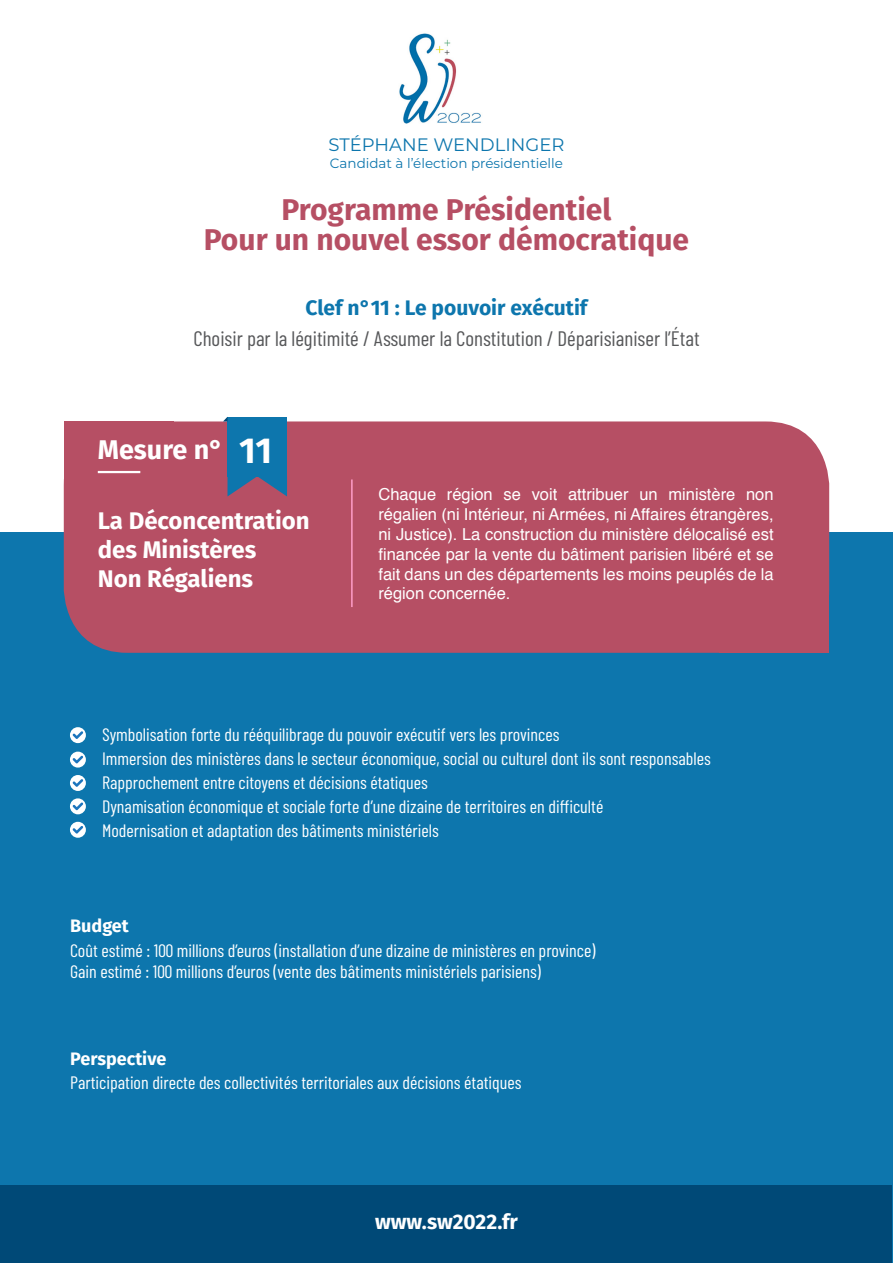
<style>
.page{position:relative;width:893px;height:1263px;background:#0d76ad}
.page>*{position:absolute;margin:0;border:0;box-sizing:border-box;transform-origin:0 0}
.Numéro_de_Mesure{font:700 36px "Fira Sans";color:#fff}
.Titre_principal{font:700 30px "Fira Sans";color:#b64f64}
.Titre_Mesure____Fira{font:700 27px "Fira Sans";color:#fff}
.t1{font:700 24px/28.8px "Fira Sans";color:#fff}
.Contenu____Gris_80{font:21px "Barlow Condensed";color:#57585a}
.Titre_Clef{font:700 21px "Fira Sans";color:#0d76ad}
.Adresse_Web____Blanc{font:700 21px "Fira Sans";color:#fff}
.Contenu____Barlow-Bl{font:18px "Barlow Condensed";color:#fff}
.Contenu_2____Barlow{font:18px "Barlow Condensed";color:#fff}
.Nom_Candidat____Mont{font:18px "Montserrat";color:#0d76ad}
.Paragraph____Blanc{font:700 18px "Fira Sans";color:#fff}
.Texte_Blanc{font:16.5px/19.8px "Helvetica";color:#fff;text-align:justify}
.t2{font:13.5px "Montserrat";color:#0d76ad}
</style>
<div class="page">
<div style="left:0;top:0;width:893px;height:531px;background:#fff"></div>
<div style="left:64px;top:421px;width:765px;height:232px;background:#b64f64;border-radius:64px"></div>
<div style="left:719px;top:543px;width:109px;height:110px;background:#b64f64"></div>
<div style="left:64px;top:421px;width:109px;height:110px;background:#b64f64"></div>
<div style="left:227px;top:417px;width:60px;height:59px;background:#0d76ad"></div>
<div style="left:1px;top:1185px;width:891px;height:77px;background:#004977"></div>
<img style="left:399px;top:33px;width:82px;height:91px">
<hr style="left:98px;top:471px;width:42px;height:2px;background:#fff">
<svg style="left:70px;top:727px;width:16px;height:16px"></svg>
<svg style="left:73px;top:731px;width:10px;height:8px"></svg>
<svg style="left:70px;top:752px;width:16px;height:15px"></svg>
<svg style="left:73px;top:756px;width:10px;height:7px"></svg>
<svg style="left:70px;top:775px;width:16px;height:16px"></svg>
<svg style="left:73px;top:779px;width:10px;height:8px"></svg>
<svg style="left:70px;top:798px;width:16px;height:16px"></svg>
<svg style="left:73px;top:802px;width:10px;height:8px"></svg>
<svg style="left:70px;top:822px;width:16px;height:16px"></svg>
<svg style="left:73px;top:826px;width:10px;height:8px"></svg>
<svg style="left:227px;top:476px;width:60px;height:20px"></svg>
<hr style="left:351px;top:479px;width:2px;height:128px;background:#fff">
<p class="Nom_Candidat____Mont" style="left:329px;top:133px;width:237px">STÉPHANE WENDLINGER</p>
<p class="t2" style="left:330px;top:154px;width:235px">Candidat à l’élection présidentielle</p>
<p class="Titre_principal" style="left:282px;top:185px;width:331px">Programme Présidentiel</p>
<p class="Titre_principal" style="left:204px;top:215px;width:487px">Pour un nouvel essor démocratique</p>
<p class="Titre_Clef" style="left:306px;top:290px;width:283px">Clef n°11 : Le pouvoir exécutif</p>
<p class="Contenu____Gris_80" style="left:193px;top:326px;width:508px">Choisir par la légitimité / Assumer la Constitution / Déparisianiser l’État</p>
<p class="Titre_Mesure____Fira" style="left:98px;top:427px;width:127px">Mesure n°</p>
<p class="Numéro_de_Mesure" style="left:239px;top:420px;width:34px">11</p>
<p class="t1" style="left:98px;top:505px;width:213px">La Déconcentration des Ministères</p>
<p class="t1" style="left:98px;top:562px;width:157px">Non Régaliens</p>
<p class="Texte_Blanc" style="left:378px;top:485px;width:397px">Chaque région se voit attribuer un ministère non régalien (ni Intérieur, ni Armées, ni Affaires étrangères, ni Justice). La construction du ministère délocalisé est financée par la vente du bâtiment parisien libéré et se fait dans un des départements les moins peuplés de la région concernée.</p>
<p class="Contenu____Barlow-Bl" style="left:102px;top:723px;width:459px">Symbolisation forte du rééquilibrage du pouvoir exécutif vers les provinces</p>
<p class="Contenu____Barlow-Bl" style="left:102px;top:747px;width:610px">Immersion des ministères dans le secteur économique, social ou culturel dont ils sont responsables</p>
<p class="Contenu____Barlow-Bl" style="left:102px;top:771px;width:327px">Rapprochement entre citoyens et décisions étatiques</p>
<p class="Contenu____Barlow-Bl" style="left:102px;top:795px;width:503px">Dynamisation économique et sociale forte d’une dizaine de territoires en difficulté</p>
<p class="Contenu____Barlow-Bl" style="left:102px;top:819px;width:338px">Modernisation et adaptation des bâtiments ministériels</p>
<p class="Paragraph____Blanc" style="left:70px;top:911px;width:60px">Budget</p>
<p class="Contenu_2____Barlow" style="left:70px;top:939px;width:527px">Coût estimé : 100 millions d’euros (installation d’une dizaine de ministères en province)</p>
<p class="Contenu_2____Barlow" style="left:70px;top:961px;width:472px">Gain estimé : 100 millions d’euros (vente des bâtiments ministériels parisiens)</p>
<p class="Paragraph____Blanc" style="left:70px;top:1044px;width:98px">Perspective</p>
<p class="Contenu____Barlow-Bl" style="left:70px;top:1071px;width:453px">Participation directe des collectivités territoriales aux décisions étatiques</p>
<p class="Adresse_Web____Blanc" style="left:375px;top:1204px;width:144px">www.sw2022.fr</p>
</div>
